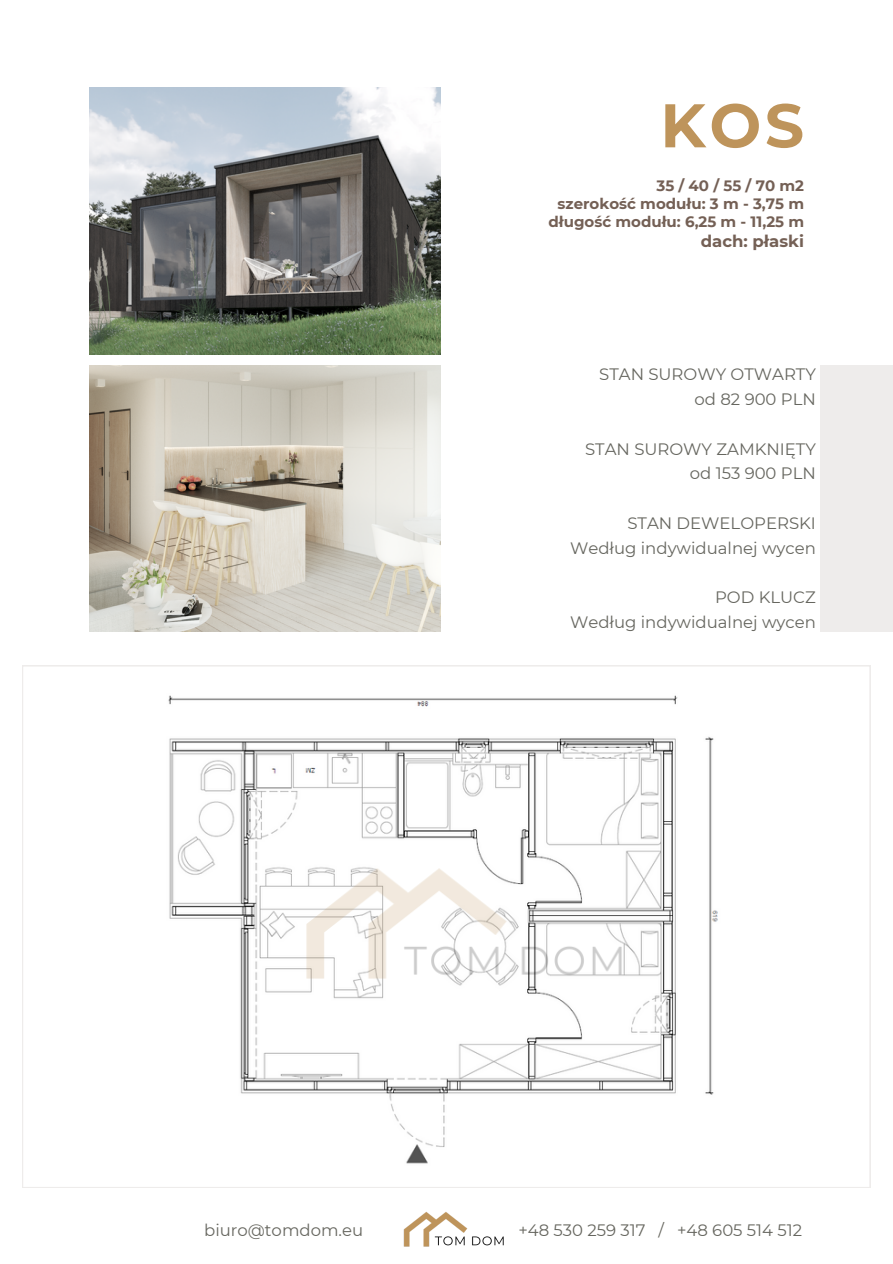
<style>
.page{position:relative;width:893px;height:1264px;background:#fff}
.page>*{position:absolute;margin:0;border:0;box-sizing:border-box;transform-origin:0 0}
.t1{font:700 61.5px "Montserrat";color:#be945b}
.t2{font:16.5px "Montserrat";color:#66665f}
.t3{font:700 16.5px "Montserrat";color:#746055}
.t4{font:700 15px "Montserrat";color:#746055}
</style>
<div class="page">
<svg style="left:22px;top:665px;width:848px;height:522px"></svg>
<img style="left:89px;top:87px;width:351px;height:267px">
<img style="left:89px;top:365px;width:351px;height:267px">
<img style="left:368px;top:1177px;width:156px;height:70px">
<div style="left:820px;top:365px;width:72px;height:266px;background:#eeeceb"></div>
<img style="left:125px;top:675px;width:630px;height:502px">
<img style="left:193px;top:678px;width:495px;height:495px">
<p class="t1" style="left:660px;top:88px;width:145px">KOS</p>
<p class="t4" style="left:656px;top:177px;width:149px">35/40/55/70m2</p>
<p class="t4" style="left:557px;top:195px;width:248px">szerokość modułu: 3 m - 3,75 m</p>
<p class="t4" style="left:548px;top:213px;width:257px">długość modułu: 6,25 m - 11,25 m</p>
<p class="t3" style="left:700px;top:230px;width:105px">dach: płaski</p>
<p class="t2" style="left:599px;top:364px;width:218px">STAN SUROWY OTWARTY</p>
<p class="t2" style="left:694px;top:389px;width:123px">od 82 900 PLN</p>
<p class="t2" style="left:585px;top:438px;width:232px">STAN SUROWY ZAMKNIĘTY</p>
<p class="t2" style="left:689px;top:463px;width:127px">od 153 900 PLN</p>
<p class="t2" style="left:627px;top:513px;width:190px">STAN DEWELOPERSKI</p>
<p class="t2" style="left:570px;top:537px;width:247px">Według indywidualnej wycen</p>
<p class="t2" style="left:715px;top:587px;width:102px">POD KLUCZ</p>
<p class="t2" style="left:570px;top:612px;width:247px">Według indywidualnej wycen</p>
<p class="t2" style="left:204px;top:1219px;width:160px">biuro@tomdom.eu</p>
<p class="t2" style="left:518px;top:1219px;width:285px">+48 530 259 317 / +48 605 514 512</p>
</div>
